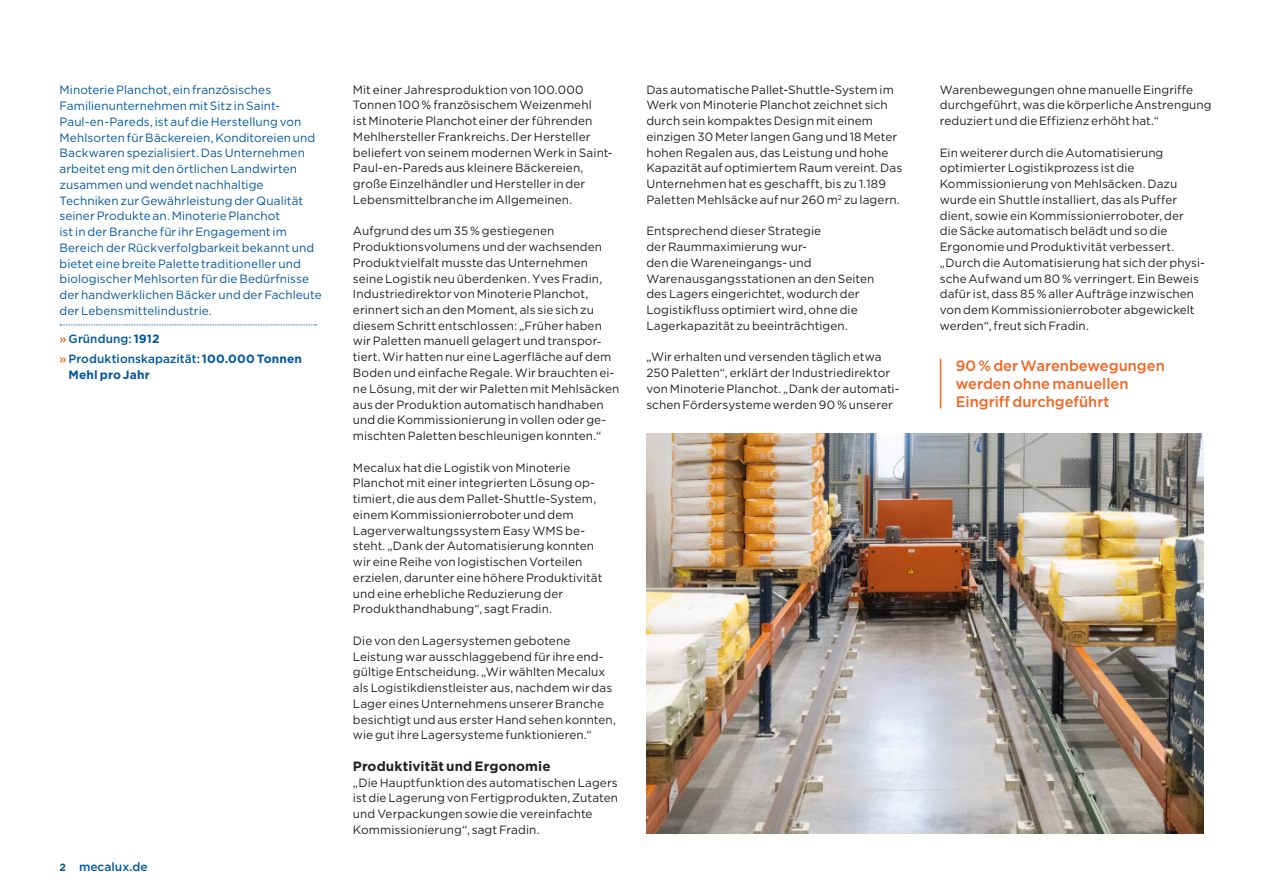
<style>
.page{position:relative;width:1263px;height:893px;background:#fff}
.page>*{position:absolute;margin:0;border:0;box-sizing:border-box;transform-origin:0 0}
.t1{font:500 15px/18px "Gotham";color:#f36421}
.t2{font:700 13.5px "Gotham";letter-spacing:.005em;color:#231f20}
.t3{font:12px/15.8px "Gotham";letter-spacing:.005em;color:#231f20}
.t4{font:12px/15.8px "Gotham";letter-spacing:.005em;color:#01579f}
.t5{font:500 12px/20.1px "Gotham";letter-spacing:.005em;color:#01579f}
.t6{font:700 12px "Gotham";letter-spacing:.015em;color:#01579f}
.s1{color:#f36421}
.s2{font-weight:700}
.s3{font-weight:700;font-size:10.5px}
</style>
<div class="page">
<svg style="left:60px;top:325px;width:257px;height:1px"></svg>
<img style="left:646px;top:433px;width:557px;height:401px">
<hr style="left:940px;top:359px;width:1px;height:50px;background:#f36421">
<p class="t4" style="left:60px;top:82px;width:264px">Minoterie Planchot, ein französisches Familienunternehmen mit Sitz in Saint-Paul-en-Pareds, ist auf die Herstellung von Mehlsorten für Bäckereien, Konditoreien und Backwaren spezialisiert. Das Unternehmen arbeitet eng mit den örtlichen Landwirten zusammen und wendet nachhaltige Techniken zur Gewährleistung der Qualität seiner Produkte an. Minoterie Planchot<br>ist in der Branche für ihr Engagement im Bereich der Rückverfolgbarkeit bekannt und bietet eine breite Palette traditioneller und biologischer Mehlsorten für die Bedürfnisse der handwerklichen Bäcker und der Fachleute der Lebensmittelindustrie.</p>
<p class="t5" style="left:60px;top:329px;width:244px"><span class="s1">»</span> Gründung: <span class="s2">1912<br></span><span class="s1">»</span> Produktionskapazität: <span class="s2">100.000 Tonnen</span></p>
<p class="t6" style="left:69px;top:367px;width:83px">Mehl pro Jahr</p>
<p class="t5" style="left:60px;top:856px;width:90px"><span class="s3">2</span> mecalux.de</p>
<p class="t3" style="left:353px;top:81px;width:261px">Mit einer Jahresproduktion von 100.000<br>Tonnen 100 % französischem Weizenmehl<br>ist Minoterie Planchot einer der führenden Mehlhersteller Frankreichs. Der Hersteller beliefert von seinem modernen Werk in Saint-Paul-en-Pareds aus kleinere Bäckereien, große Einzelhändler und Hersteller in der Lebensmittelbranche im Allgemeinen.</p>
<p class="t3" style="left:353px;top:223px;width:268px">Aufgrund des um 35 % gestiegenen Produktionsvolumens und der wachsenden Produktvielfalt musste das Unternehmen seine Logistik neu überdenken. Yves Fradin, Industriedirektor von Minoterie Planchot, erinnert sich an den Moment, als sie sich zu diesem Schritt entschlossen: „Früher haben wir Paletten manuell gelagert und transpor&shy;tiert. Wir hatten nur eine Lagerfläche auf dem Boden und einfache Regale. Wir brauchten ei&shy;ne Lösung, mit der wir Paletten mit Mehlsäcken aus der Produktion automatisch handhaben und die Kommissionierung in vollen oder ge&shy;mischten Paletten beschleunigen konnten.“</p>
<p class="t3" style="left:353px;top:459px;width:251px">Mecalux hat die Logistik von Minoterie Planchot mit einer integrierten Lösung op&shy;timiert, die aus dem Pallet-Shuttle-System, einem Kommissionierroboter und dem Lagerverwaltungssystem Easy WMS be&shy;steht. „Dank der Automatisierung konnten wir eine Reihe von logistischen Vorteilen erzielen, darunter eine höhere Produktivität und eine erhebliche Reduzierung der Produkthandhabung“, sagt Fradin.</p>
<p class="t3" style="left:353px;top:632px;width:265px">Die von den Lagersystemen gebotene Leistung war ausschlaggebend für ihre end&shy;gültige Entscheidung. „Wir wählten Mecalux als Logistikdienstleister aus, nachdem wir das Lager eines Unternehmens unserer Branche besichtigt und aus erster Hand sehen konnten, wie gut ihre Lagersysteme funktionieren.“</p>
<p class="t2" style="left:353px;top:757px;width:199px">Produktivität und Ergonomie</p>
<p class="t3" style="left:353px;top:774px;width:267px">„Die Hauptfunktion des automatischen Lagers ist die Lagerung von Fertigprodukten, Zutaten und Verpackungen sowie die vereinfachte Kommissionierung“, sagt Fradin.</p>
<p class="t3" style="left:646px;top:81px;width:257px">Das automatische Pallet-Shuttle-System im Werk von Minoterie Planchot zeichnet sich durch sein kompaktes Design mit einem einzigen 30 Meter langen Gang und 18 Meter hohen Regalen aus, das Leistung und hohe Kapazität auf optimiertem Raum vereint. Das Unternehmen hat es geschafft, bis zu 1.189<br>Paletten Mehlsäcke auf nur 260 m<sup>2</sup> zu lagern.</p>
<p class="t3" style="left:646px;top:223px;width:230px">Entsprechend dieser Strategie<br>der Raummaximierung wur-<br>den die Wareneingangs- und Warenausgangsstationen an den Seiten des Lagers eingerichtet, wodurch der Logistikfluss optimiert wird, ohne die Lagerkapazität zu beeinträchtigen.</p>
<p class="t3" style="left:646px;top:349px;width:255px">„Wir erhalten und versenden täglich etwa 250 Paletten“, erklärt der Industriedirektor von Minoterie Planchot. „Dank der automati&shy;schen Fördersysteme werden 90 % unserer</p>
<p class="t3" style="left:940px;top:81px;width:273px">Warenbewegungen ohne manuelle Eingriffe durchgeführt, was die körperliche Anstrengung reduziert und die Effizienz erhöht hat.“</p>
<p class="t3" style="left:940px;top:144px;width:267px">Ein weiterer durch die Automatisierung optimierter Logistikprozess ist die Kommissionierung von Mehlsäcken. Dazu wurde ein Shuttle installiert, das als Puffer dient, sowie ein Kommissionierroboter, der<br>die Säcke automatisch belädt und so die Ergonomie und Produktivität verbessert. „Durch die Automatisierung hat sich der physi&shy;sche Aufwand um 80 % verringert. Ein Beweis dafür ist, dass 85 % aller Aufträge inzwischen von dem Kommissionierroboter abgewickelt werden“, freut sich Fradin.</p>
<p class="t1" style="left:956px;top:356px;width:211px">90 % der Warenbewegungen werden ohne manuellen<br>Eingriff durchgeführt</p>
</div>
